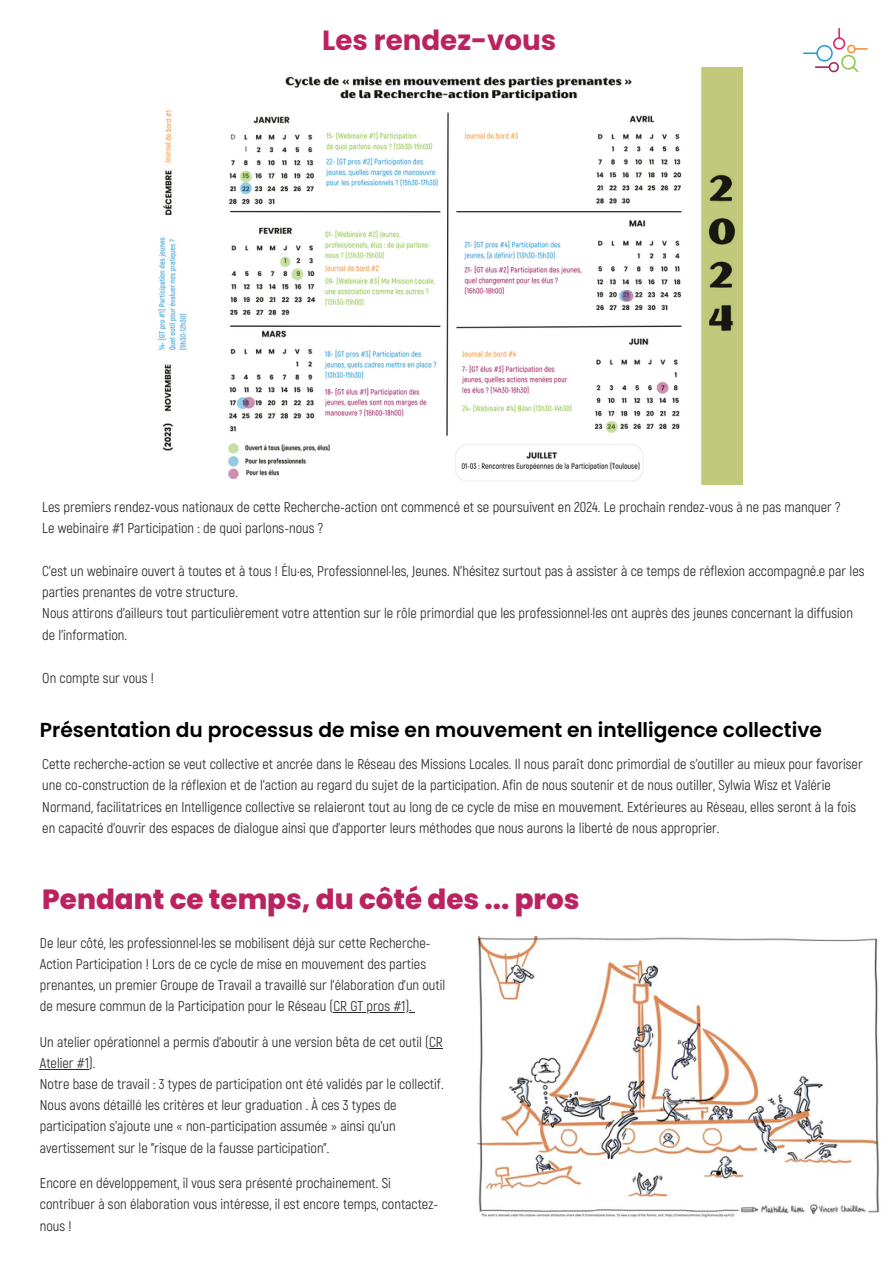
<style>
.page{position:relative;width:893px;height:1264px;background:#fff}
.page>*{position:absolute;margin:0;border:0;box-sizing:border-box;transform-origin:0 0}
.t1{font:800 27.75px "Poppins";color:#ba235f}
.t2{font:700 27.75px "Poppins";color:#ba235f}
.t3{font:600 20.25px "Poppins";color:#000}
.t4{font:14.25px/21.1px "Akrobat";color:#2b2a2a}
</style>
<div class="page">
<img style="left:157px;top:67px;width:585px;height:418px">
<img style="left:477px;top:936px;width:403px;height:282px">
<hr style="left:333px;top:1011px;width:79px;height:1px;background:#2b2a2a">
<hr style="left:40px;top:1068px;width:49px;height:1px;background:#2b2a2a">
<img style="left:803px;top:28px;width:65px;height:45px">
<p class="t2" style="left:322px;top:21px;width:236px">Les rendez-vous</p>
<p class="t4" style="left:42px;top:496px;width:799px">Les premiers rendez-vous nationaux de cette Recherche-action ont commencé et se poursuivent en 2024. Le prochain rendez-vous à ne pas manquer ?</p>
<p class="t4" style="left:42px;top:518px;width:282px">Le webinaire #1 Participation : de quoi parlons-nous ?</p>
<p class="t4" style="left:42px;top:560px;width:823px">C’est un webinaire ouvert à toutes et à tous ! Élu·es, Professionnel·les, Jeunes. N’hésitez surtout pas à assister à ce temps de réflexion accompagné.e par les parties prenantes de votre structure.</p>
<p class="t4" style="left:42px;top:603px;width:812px">Nous attirons d’ailleurs tout particulièrement votre attention sur le rôle primordial que les professionnel·les ont auprès des jeunes concernant la diffusion de l’information.</p>
<p class="t4" style="left:42px;top:667px;width:113px">On compte sur vous !</p>
<h2 class="t3" style="left:40px;top:716px;width:783px">Présentation du processus de mise en mouvement en intelligence collective</h2>
<p class="t4" style="left:42px;top:754px;width:821px">Cette recherche-action se veut collective et ancrée dans le Réseau des Missions Locales. Il nous paraît donc primordial de s’outiller au mieux pour favoriser une co-construction de la réflexion et de l’action au regard du sujet de la participation. Afin de nous soutenir et de nous outiller, Sylwia Wisz et Valérie Normand, facilitatrices en Intelligence collective se relaieront tout au long de ce cycle de mise en mouvement. Extérieures au Réseau, elles seront à la fois en capacité d’ouvrir des espaces de dialogue ainsi que d’apporter leurs méthodes que nous aurons la liberté de nous approprier.</p>
<p class="t1" style="left:42px;top:880px;width:538px">Pendant ce temps, du côté des ... pros</p>
<h1 class="t4" style="left:40px;top:932px;width:407px">De leur côté, les professionnel·les se mobilisent déjà sur cette Recherche-Action Participation ! Lors de ce cycle de mise en mouvement des parties prenantes, un premier Groupe de Travail a travaillé sur l'élaboration d’un outil de mesure commun de la Participation pour le Réseau (CR GT pros #1).</h1>
<p class="t4" style="left:40px;top:1031px;width:405px">Un atelier opérationnel a permis d’aboutir à une version bêta de cet outil (CR<br>Atelier #1).<br>Notre base de travail : 3 types de participation ont été validés par le collectif.</p>
<p class="t4" style="left:40px;top:1095px;width:358px;text-align:justify">Nous avons détaillé les critères et leur graduation . À ces 3 types de participation s’ajoute une « non-participation assumée » ainsi qu’un avertissement sur le "risque de la fausse participation".</p>
<p class="t4" style="left:40px;top:1173px;width:352px">Encore en développement, il vous sera présenté prochainement. Si</p>
<p class="t4" style="left:40px;top:1194px;width:400px">contribuer à son élaboration vous intéresse, il est encore temps, contactez&shy;nous !</p>
</div>
